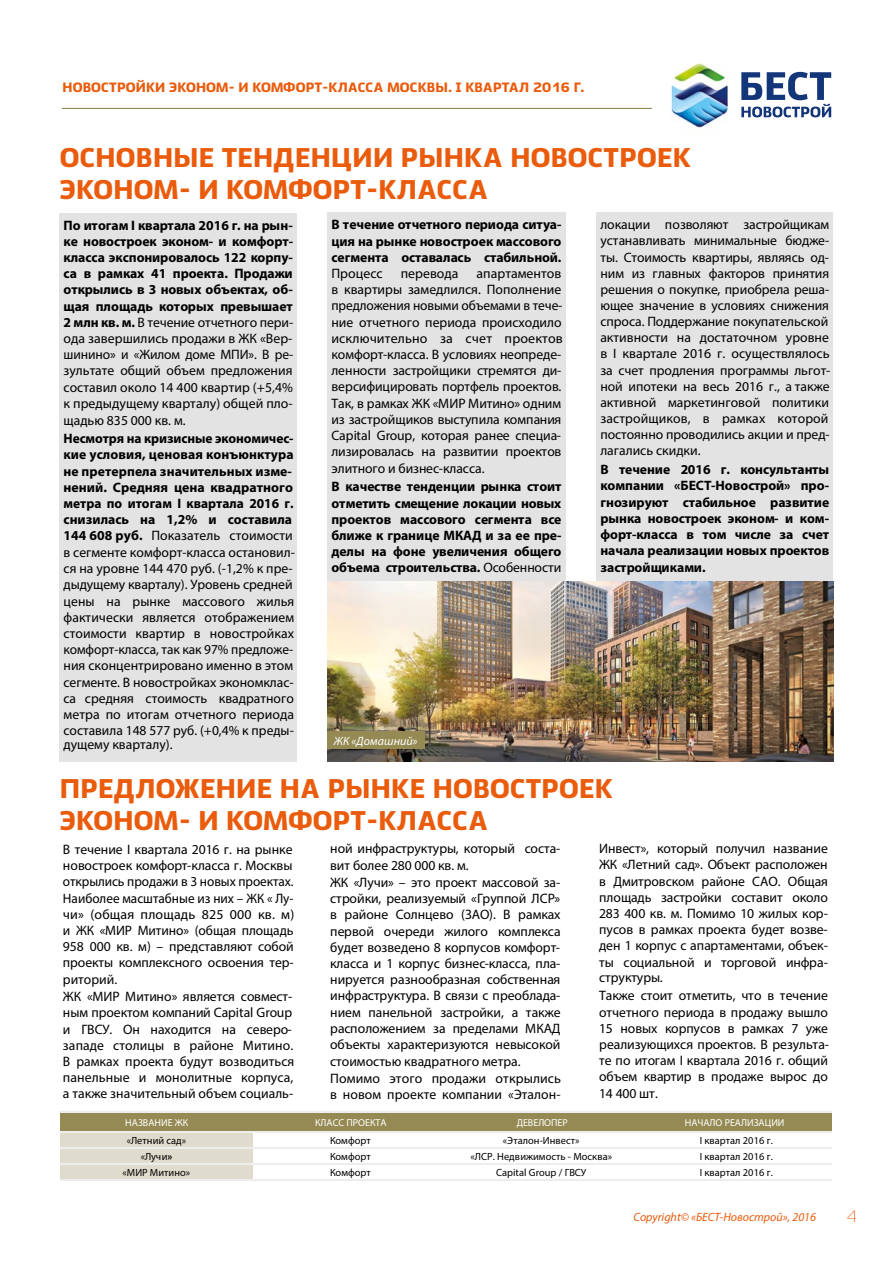
<style>
.page{position:relative;width:893px;height:1263px;background:#fff}
.page>*{position:absolute;margin:0;border:0;box-sizing:border-box;transform-origin:0 0}
.t1{font:900 27px/32.4px "Ekibastuz";letter-spacing:.01em;color:#ea5b0b}
.t2{font:300 16.5px "Ekibastuz";color:#ea5b0b}
.t3{font:13.65px/16.2px "Myriad Pro";color:#000}
.t4{font:700 13.65px/16.2px "Myriad Pro";color:#000;text-align:justify}
.t5{font:900 13.5px "Ekibastuz";letter-spacing:.01em;color:#ea5b0b}
.t6{font:italic 12px "Myriad Pro";color:#ea5b0b}
.t7{font:italic 12px "Myriad Pro";color:#fff}
.t8{font:10.5px "Myriad Pro";letter-spacing:.005em;color:#000}
.t9{font:10.05px "Myriad Pro";color:#fff}
.s1{font-weight:700}
.s2{font-weight:400}
.s3{font-weight:700;font-size:10.35px}
</style>
<div class="page">
<img style="left:671px;top:63px;width:161px;height:65px">
<svg style="left:741px;top:72px;width:90px;height:45px"></svg>
<hr style="left:62px;top:108px;width:590px;height:1px;background:#958a53">
<div style="left:60px;top:213px;width:237px;height:549px;background:#e3e3e3"></div>
<div style="left:327px;top:213px;width:239px;height:372px;background:#e3e3e3"></div>
<div style="left:596px;top:213px;width:237px;height:372px;background:#e3e3e3"></div>
<div style="left:60px;top:1112px;width:772px;height:20px;background:#958a53"></div>
<div style="left:60px;top:1132px;width:193px;height:48px;background:#e0dccd"></div>
<hr style="left:60px;top:1111px;width:772px;height:1px;background:#ededed">
<hr style="left:60px;top:1131px;width:772px;height:2px;background:#ededed">
<hr style="left:60px;top:1147px;width:772px;height:2px;background:#ededed">
<hr style="left:60px;top:1163px;width:772px;height:2px;background:#ededed">
<hr style="left:60px;top:1179px;width:772px;height:2px;background:#ededed">
<img style="left:328px;top:582px;width:505px;height:180px">
<div style="left:328px;top:731px;width:97px;height:18px;background:#958a53"></div>
<p class="t5" style="left:63px;top:79px;width:523px">новостройки эконом- и комфорт-класса москвы. I квартал 2016 г.</p>
<h1 class="t1" style="left:60px;top:141px;width:632px">основные тенденции рынка новостроек эконом- и комфорт-класса</h1>
<p class="t3" style="left:63px;top:217px;width:231px;text-align:justify"><span class="s1">По итогам I квартала 2016 г. на рын&shy;ке новостроек эконом- и комфорт&shy;класса экспонировалось 122 корпу&shy;са в рамках 41 проекта. Продажи открылись в 3 новых объектах, об&shy;щая площадь которых превышает 2 млн кв. м.</span> В течение отчетного пери&shy;ода завершились продажи в ЖК «Вер&shy;шинино» и «Жилом доме МПИ». В ре&shy;зультате общий объем предложения составил около 14 400 квартир (+5,4% к предыдущему кварталу) общей пло&shy;щадью 835 000 кв. м.</p>
<p class="t3" style="left:64px;top:430px;width:233px"><span class="s1">Несмотря на кризисные экономичес&shy;кие условия, ценовая конъюнктура не претерпела значительных изме&shy;нений. Средняя цена квадратного метра по итогам I квартала 2016 г. снизилась на 1,2% и составила 144 608 руб.</span> Показатель стоимости в сегменте комфорт-класса остановил&shy;ся на уровне 144 470 руб. (-1,2% к пре&shy;дыдущему кварталу). Уровень средней цены на рынке массового жилья фактически является отображением стоимости квартир в новостройках комфорт-класса, так как 97% предложе&shy;ния сконцентрировано именно в этом сегменте. В новостройках экономклас&shy;са средняя стоимость квадратного метра по итогам отчетного периода составила 148 577 руб. (+0,4% к преды-</p>
<p class="t3" style="left:64px;top:736px;width:110px">дущему кварталу).</p>
<p class="t4" style="left:331px;top:216px;width:232px">В течение отчетного периода ситуа&shy;ция на рынке новостроек массового сегмента оставалась стабильной.</p>
<p class="t3" style="left:331px;top:265px;width:53px">Процесс</p>
<p class="t3" style="left:401px;top:265px;width:59px">перевода</p>
<p class="t3" style="left:331px;top:265px;width:233px;text-indent:145px">апартаментов в квартиры замедлился. Пополнение предложения новыми объемами в тече&shy;ние отчетного периода происходило исключительно за счет проектов комфорт-класса. В условиях неопреде&shy;ленности застройщики стремятся ди&shy;версифицировать портфель проектов.<br>Так, в рамках ЖК «МИР Митино» одним из застройщиков выступила компания Capital Group, которая ранее специа&shy;лизировалась на развитии проектов элитного и бизнес-класса.</p>
<p class="t4" style="left:331px;top:478px;width:232px">В качестве тенденции рынка стоит отметить смещение локации новых проектов массового сегмента все ближе к границе МКАД и за ее пре&shy;делы на фоне увеличения общего объема строительства. <span class="s2">Особенности</span></p>
<p class="t7" style="left:334px;top:733px;width:85px">ЖК «Домашний»</p>
<p class="t3" style="left:600px;top:216px;width:232px">локации позволяют застройщикам устанавливать минимальные бюдже&shy;ты. Стоимость квартиры, являясь од&shy;ним из главных факторов принятия решения о покупке, приобрела реша&shy;ющее значение в условиях снижения спроса. Поддержание покупательской активности на достаточном уровне в I квартале 2016 г. осуществлялось за счет продления программы льгот&shy;ной ипотеки на весь 2016 г., а также активной маркетинговой политики застройщиков, в рамках которой постоянно проводились акции и пред&shy;лагались скидки.</p>
<p class="t4" style="left:600px;top:461px;width:231px">В течение 2016 г. консультанты компании «БЕСТ-Новострой» про&shy;гнозируют стабильное развитие рынка новостроек эконом- и ком&shy;форт-класса в том числе за счет начала реализации новых проектов застройщиками.</p>
<h1 class="t1" style="left:60px;top:772px;width:555px">предложение на рынке новостроек эконом- и комфорт-класса</h1>
<p class="t3" style="left:63px;top:841px;width:233px">В течение I квартала 2016 г. на рынке новостроек комфорт-класса г. Москвы открылись продажи в 3 новых проектах.<br>Наиболее масштабные из них – ЖК « Лу&shy;чи» (общая площадь 825 000 кв. м) и ЖК «МИР Митино» (общая площадь 958 000 кв. м) – представляют собой проекты комплексного освоения тер&shy;риторий.<br>ЖК «МИР Митино» является совмест&shy;ным проектом компаний Capital Group и ГВСУ. Он находится на северо&shy;западе столицы в районе Митино.<br>В рамках проекта будут возводиться панельные и монолитные корпуса, а также значительный объем социаль-</p>
<p class="t3" style="left:330px;top:840px;width:233px">ной инфраструктуры, который соста&shy;вит более 280 000 кв. м.<br>ЖК «Лучи» – это проект массовой за&shy;стройки, реализуемый «Группой ЛСР» в районе Солнцево (ЗАО). В рамках первой очереди жилого комплекса будет возведено 8 корпусов комфорт&shy;класса и 1 корпус бизнес-класса, пла&shy;нируется разнообразная собственная инфраструктура. В связи с преоблада&shy;нием панельной застройки, а также расположением за пределами МКАД объекты характеризуются невысокой стоимостью квадратного метра.<br>Помимо этого продажи открылись в новом проекте компании «Эталон-</p>
<p class="t3" style="left:599px;top:840px;width:230px;text-align:justify">Инвест», который получил название ЖК «Летний сад». Объект расположен в Дмитровском районе САО. Общая площадь застройки составит около 283 400 кв. м. Помимо 10 жилых кор&shy;пусов в рамках проекта будет возве&shy;ден 1 корпус с апартаментами, объек&shy;ты социальной и торговой инфра&shy;структуры.</p>
<p class="t3" style="left:599px;top:987px;width:232px;text-align:justify">Также стоит отметить, что в течение отчетного периода в продажу вышло 15 новых корпусов в рамках 7 уже реализующихся проектов. В результа&shy;те по итогам I квартала 2016 г. общий объем квартир в продаже вырос до 14 400 шт.</p>
<p class="t9" style="left:125px;top:1116px;width:64px">НАЗВАНИЕ ЖК</p>
<p class="t9" style="left:315px;top:1116px;width:73px">КЛАСС ПРОЕКТА</p>
<p class="t9" style="left:517px;top:1116px;width:53px">ДЕВЕЛОПЕР</p>
<p class="t9" style="left:685px;top:1116px;width:101px">НАЧАЛО РЕАЛИЗАЦИИ</p>
<p class="t8" style="left:127px;top:1134px;width:61px">«Летний сад»</p>
<p class="t8" style="left:330px;top:1134px;width:42px">Комфорт</p>
<p class="t8" style="left:503px;top:1134px;width:78px">«Эталон-Инвест»</p>
<p class="t8" style="left:700px;top:1134px;width:74px">I квартал 2016 г.</p>
<p class="t8" style="left:141px;top:1150px;width:33px">«Лучи<span class="s3">»</span></p>
<p class="t8" style="left:330px;top:1150px;width:42px">Комфорт</p>
<p class="t8" style="left:470px;top:1150px;width:143px">«ЛСР. Недвижимость - Москва»</p>
<p class="t8" style="left:700px;top:1150px;width:74px">I квартал 2016 г.</p>
<p class="t8" style="left:122px;top:1166px;width:69px">«МИР Митино»</p>
<p class="t8" style="left:330px;top:1166px;width:42px">Комфорт</p>
<p class="t8" style="left:496px;top:1166px;width:92px">Capital Group / ГВСУ</p>
<p class="t8" style="left:700px;top:1166px;width:74px">I квартал 2016 г.</p>
<p class="t6" style="left:633px;top:1209px;width:184px">Copyright© «БЕСТ-Новострой», 2016</p>
<p class="t2" style="left:846px;top:1206px;width:12px">4</p>
</div>
